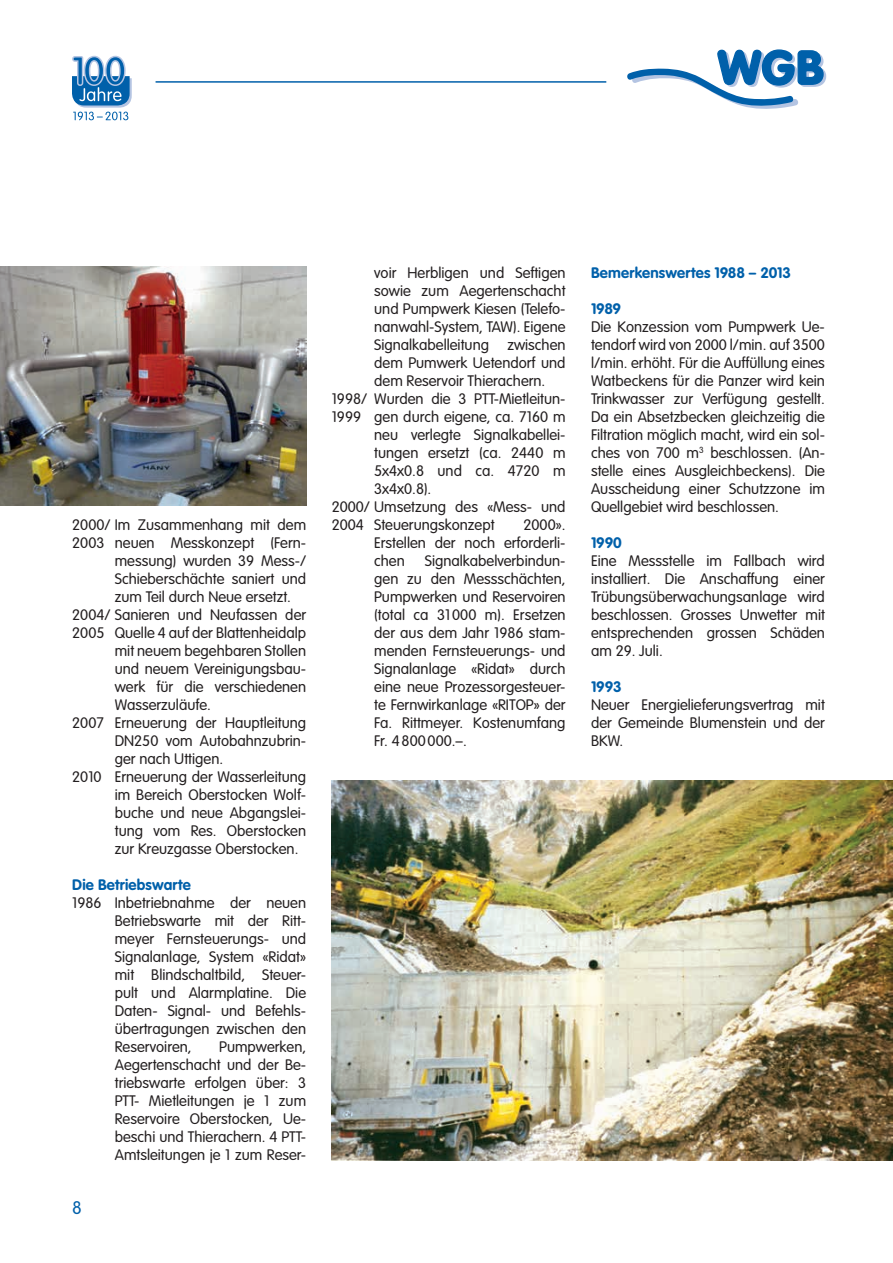
<style>
.page{position:relative;width:893px;height:1263px;background:#fff}
.page>*{position:absolute;margin:0;border:0;box-sizing:border-box;transform-origin:0 0}
.t1{font:300 18px "VAG Rounded Std";color:#0060aa}
.t2{font:300 15px/18px "VAG Rounded Std";color:#231f20;text-align:justify}
.t3{font:700 15px "VAG Rounded Std";letter-spacing:.01em;color:#0060aa}
</style>
<div class="page">
<svg style="left:72px;top:55px;width:60px;height:65px"></svg>
<hr style="left:156px;top:81px;width:450px;height:2px;background:#0060aa">
<svg style="left:627px;top:49px;width:200px;height:60px"></svg>
<img style="left:0;top:266px;width:306px;height:239px">
<img style="left:332px;top:780px;width:561px;height:380px">
<p class="t2" style="left:72px;top:516px;width:235px">2000/ Im Zusammenhang mit dem</p>
<p class="t2" style="left:72px;top:534px;width:235px">2003 neuen Messkonzept (Fern-</p>
<p class="t2" style="left:115px;top:552px;width:193px">messung) wurden 39 Mess-/</p>
<p class="t2" style="left:115px;top:570px;width:193px">Schieberschächte saniert und</p>
<p class="t2" style="left:115px;top:588px;width:178px">zum Teil durch Neue ersetzt.</p>
<p class="t2" style="left:72px;top:606px;width:235px">2004/ Sanieren und Neufassen der</p>
<p class="t2" style="left:72px;top:624px;width:235px">2005 Quelle 4 auf der Blattenheidalp</p>
<p class="t2" style="left:115px;top:642px;width:193px">mit neuem begehbaren Stollen</p>
<p class="t2" style="left:115px;top:660px;width:193px">und neuem Vereinigungsbau-</p>
<p class="t2" style="left:115px;top:678px;width:193px">werk für die verschiedenen</p>
<p class="t2" style="left:115px;top:696px;width:98px">Wasserzuläufe.</p>
<p class="t2" style="left:72px;top:714px;width:235px">2007 Erneuerung der Hauptleitung</p>
<p class="t2" style="left:115px;top:732px;width:193px">DN250 vom Autobahnzubrin-</p>
<p class="t2" style="left:115px;top:750px;width:110px">ger nach Uttigen.</p>
<p class="t2" style="left:72px;top:768px;width:235px">2010 Erneuerung der Wasserleitung</p>
<p class="t2" style="left:115px;top:786px;width:193px">im Bereich Oberstocken Wolf-</p>
<p class="t2" style="left:115px;top:804px;width:193px">buche und neue Abgangslei-</p>
<p class="t2" style="left:115px;top:822px;width:193px">tung vom Res. Oberstocken</p>
<p class="t2" style="left:115px;top:840px;width:185px">zur Kreuzgasse Oberstocken.</p>
<p class="t3" style="left:72px;top:876px;width:120px">Die Betriebswarte</p>
<p class="t2" style="left:115px;top:894px;width:193px;text-indent:-43px">1986 Inbetriebnahme der neuen Betriebswarte mit der Ritt&shy;meyer Fernsteuerungs- und Signalanlage, System «Ridat» mit Blindschaltbild, Steuer&shy;pult und Alarmplatine. Die Daten- Signal- und Befehls&shy;übertragungen zwischen den Reservoiren,</p>
<p class="t2" style="left:115px;top:1038px;width:193px;text-indent:104px">Pumpwerken, Aegertenschacht und der Be&shy;triebswarte erfolgen über: 3<br>PTT- Mietleitungen je 1 zum Reservoire Oberstocken, Ue&shy;beschi und Thierachern. 4 PTT-Amtsleitungen je 1 zum Reser-</p>
<p class="t1" style="left:72px;top:1197px;width:11px">8</p>
<p class="t2" style="left:374px;top:264px;width:193px">voir Herbligen und Seftigen</p>
<p class="t2" style="left:374px;top:282px;width:193px">sowie zum Aegertenschacht</p>
<p class="t2" style="left:374px;top:300px;width:193px">und Pumpwerk Kiesen (Telefo-</p>
<p class="t2" style="left:374px;top:318px;width:193px">nanwahl-System, TAW). Eigene</p>
<p class="t2" style="left:374px;top:336px;width:193px">Signalkabelleitung zwischen</p>
<p class="t2" style="left:374px;top:354px;width:193px">dem Pumwerk Uetendorf und</p>
<p class="t2" style="left:374px;top:372px;width:173px">dem Reservoir Thierachern.</p>
<p class="t2" style="left:332px;top:390px;width:235px">1998/ Wurden die 3 PTT-Mietleitun-</p>
<p class="t2" style="left:332px;top:408px;width:235px">1999 gen durch eigene, ca. 7160 m</p>
<p class="t2" style="left:374px;top:426px;width:193px">neu verlegte Signalkabellei-</p>
<p class="t2" style="left:374px;top:444px;width:193px">tungen ersetzt (ca. 2440 m</p>
<p class="t2" style="left:374px;top:462px;width:193px">5x4x0.8 und ca. 4720 m</p>
<p class="t2" style="left:374px;top:480px;width:59px">3x4x0.8).</p>
<p class="t2" style="left:332px;top:498px;width:235px">2000/ Umsetzung des «Mess- und</p>
<p class="t2" style="left:332px;top:516px;width:164px">2004 Steuerungskonzept</p>
<p class="t2" style="left:374px;top:516px;width:193px;text-indent:149px">2000».<br>Erstellen der noch erforderli&shy;chen</p>
<p class="t2" style="left:374px;top:552px;width:193px;text-indent:51px">Signalkabelverbindun&shy;gen zu den Messschächten, Pumpwerken und Reservoiren (total ca 31000 m). Ersetzen der aus dem Jahr 1986 stam&shy;menden Fernsteuerungs- und Signalanlage «Ridat» durch eine neue Prozessorgesteuer&shy;te Fernwirkanlage «RITOP» der Fa. Rittmeyer. Kostenumfang Fr. 4800000.–.</p>
<p class="t3" style="left:591px;top:264px;width:201px">Bemerkenswertes 1988 – 2013</p>
<p class="t3" style="left:591px;top:300px;width:32px">1989</p>
<p class="t2" style="left:591px;top:318px;width:235px">Die Konzession vom Pumpwerk Ue&shy;tendorf wird von 2000 l/min. auf 3500 l/min. erhöht. Für die Auffüllung eines Watbeckens für die Panzer wird kein Trinkwasser zur Verfügung gestellt.<br>Da ein Absetzbecken gleichzeitig die Filtration möglich macht, wird ein sol&shy;ches von 700 m<sup>3</sup> beschlossen. (An&shy;stelle eines Ausgleichbeckens). Die Ausscheidung einer Schutzzone im Quellgebiet wird beschlossen.</p>
<p class="t3" style="left:591px;top:534px;width:32px">1990</p>
<p class="t2" style="left:591px;top:552px;width:235px">Eine Messstelle im Fallbach wird installiert. Die Anschaffung einer Trübungsüberwachungsanlage wird beschlossen. Grosses Unwetter mit entsprechenden grossen Schäden am 29. Juli.</p>
<p class="t3" style="left:591px;top:678px;width:32px">1993</p>
<p class="t2" style="left:591px;top:696px;width:235px">Neuer Energielieferungsvertrag mit der Gemeinde Blumenstein und der BKW.</p>
</div>
